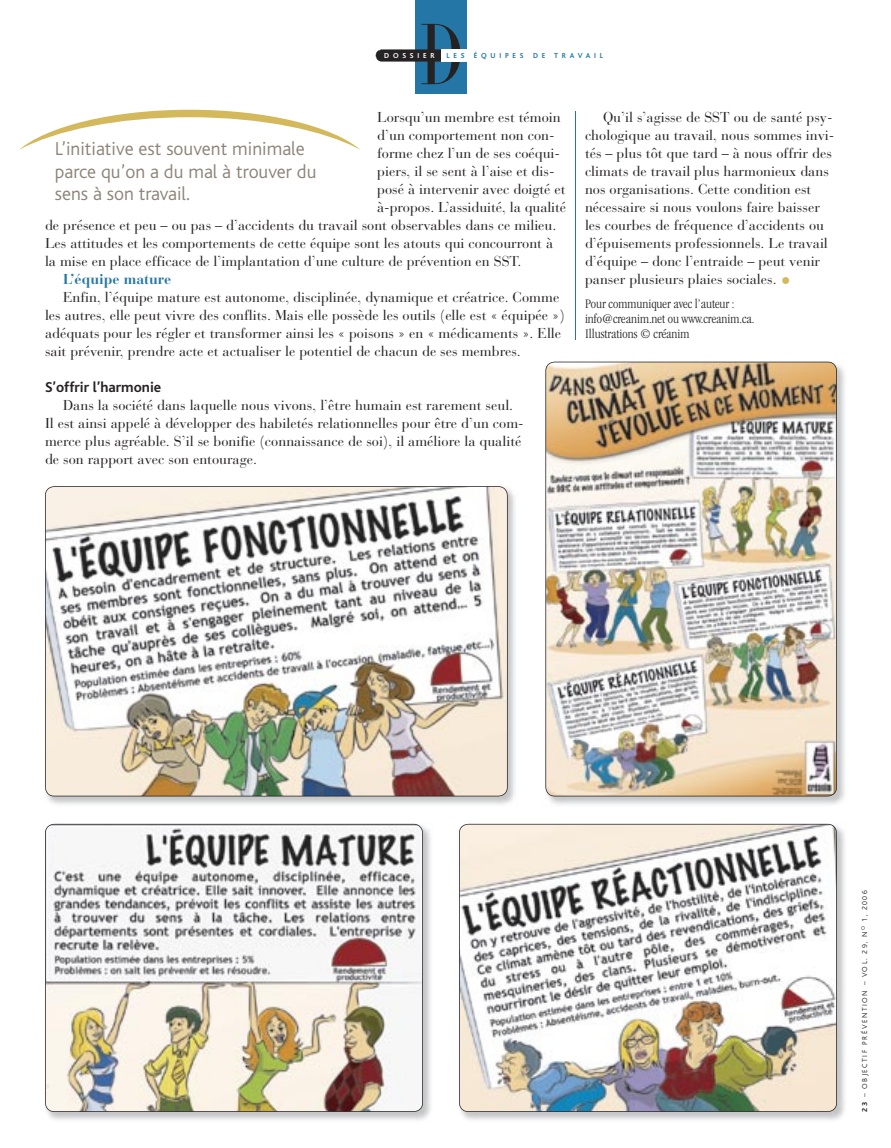
<style>
.page{position:relative;width:891px;height:1148px;background:#fff}
.page>*{position:absolute;margin:0;border:0;box-sizing:border-box;transform-origin:0 0}
.t1{font:300 36px "Bliss";color:#d4b85c}
.t2{font:300 19.5px/22.5px "Bliss";color:#8d8478}
.t3{font:700 15px "Bliss";color:#252223}
.t4{font:14.25px/18px "Bauer Bodoni";color:#252223}
.t5{font:700 14.25px "Bauer Bodoni";color:#2376a6}
.t6{font:300 condensed 13.5px/15px "Garamond";color:#252223}
.t7{font:300 7.5px "Bliss";letter-spacing:.2em;color:#252223}
.t8{font:700 7.5px "Bliss";letter-spacing:.5em;color:#2376a6}
.t9{font:700 7.5px "Bliss";letter-spacing:.5em;color:#fff}
.s1{font-weight:700}
</style>
<div class="page">
<div style="left:415px;top:0;width:52px;height:93px;background:#2376a6"></div>
<hr style="left:576px;top:111px;width:1px;height:228px;background:#2376a6">
<svg style="left:376px;top:24px;width:84px;height:60px"></svg>
<div style="left:441px;top:50px;width:26px;height:12px;background:#fff"></div>
<svg style="left:19px;top:110px;width:341px;height:40px"></svg>
<img style="left:47px;top:826px;width:384px;height:294px">
<img style="left:45px;top:823px;width:378px;height:289px">
<img style="left:47px;top:489px;width:468px;height:316px">
<img style="left:45px;top:486px;width:463px;height:310px">
<img style="left:461px;top:826px;width:384px;height:294px">
<img style="left:459px;top:823px;width:378px;height:289px">
<img style="left:545px;top:361px;width:292px;height:435px">
<p class="t9" style="left:384px;top:51px;width:52px">DOSSIER</p>
<p class="t8" style="left:447px;top:51px;width:158px">LES ÉQUIPES DE TRAVAIL</p>
<p class="t4" style="left:377px;top:108px;width:185px">Lorsqu’un membre est témoin</p>
<p class="t4" style="left:377px;top:126px;width:179px">d’un comportement non con-</p>
<p class="t4" style="left:377px;top:144px;width:184px">forme chez l’un de ses coéqui-</p>
<p class="t4" style="left:377px;top:162px;width:179px">piers, il se sent à l’aise et dis-</p>
<p class="t4" style="left:377px;top:180px;width:190px">posé à intervenir avec doigté et</p>
<p class="t4" style="left:377px;top:198px;width:190px">à-propos. L’assi duité, la qualité</p>
<p class="t4" style="left:45px;top:216px;width:513px">de présence et peu – ou pas – d’accidents du travail sont observables dans ce milieu.</p>
<p class="t4" style="left:45px;top:234px;width:510px">Les attitudes et les comportements de cette équipe sont les atouts qui concourront à</p>
<p class="t4" style="left:45px;top:252px;width:478px">la mise en place efficace de l’implantation d’une culture de prévention en SST.</p>
<p class="t5" style="left:63px;top:270px;width:110px">L’équipe mature</p>
<p class="t4" style="left:45px;top:288px;width:521px;text-indent:18px">Enfin, l’équipe mature est autonome, disciplinée, dynamique et créatrice. Comme les autres, elle peut vivre des conflits. Mais elle possède les outils (elle est « équipée ») adéquats pour les régler et transformer ainsi les « poisons » en « médicaments ». Elle sait prévenir, prendre acte et actualiser le potentiel de chacun de ses membres.</p>
<p class="t3" style="left:45px;top:379px;width:118px">S’offrir l’harmonie</p>
<p class="t4" style="left:45px;top:396px;width:480px;text-indent:18px">Dans la société dans laquelle nous vivons, l’être humain est rarement seul.<br>Il est ainsi appelé à développer des habiletés relationnelles pour être d’un com&shy;merce plus agréable. S’il se bonifie (connaissance de soi), il améliore la qualité de son rapport avec son entourage.</p>
<h2 class="t2" style="left:55px;top:138px;width:263px">L’initiative est souvent minimale parce qu’on a du mal à trouver du sens à son travail.</h2>
<p class="t4" style="left:585px;top:108px;width:251px;text-indent:18px">Qu’il s’agisse de SST ou de santé psy&shy;chologique au travail, nous sommes invi&shy;tés – plus tôt que tard – à nous offrir des climats de travail plus harmonieux dans nos organisations. Cette condition est nécessaire si nous voulons faire baisser les courbes de fréquence d’accidents ou d’épuisements professionnels. Le travail d’équipe – donc l’entraide – peut venir panser plusieurs plaies sociales.</p>
<h1 class="t1" style="left:781px;top:261px;width:12px">•</h1>
<p class="t6" style="left:585px;top:296px;width:171px">Pour communiquer avec l’auteur : info@creanim.net ou www.creanim.ca.<br>Illustrations © créanim</p>
<p class="t7" style="left:861px;top:1112px;width:223px;rotate:-90deg"><span class="s1">23</span> – OBJECTIF PRÉVENTION – VOL. 29, N<sup>O</sup> 1, 2006</p>
</div>
